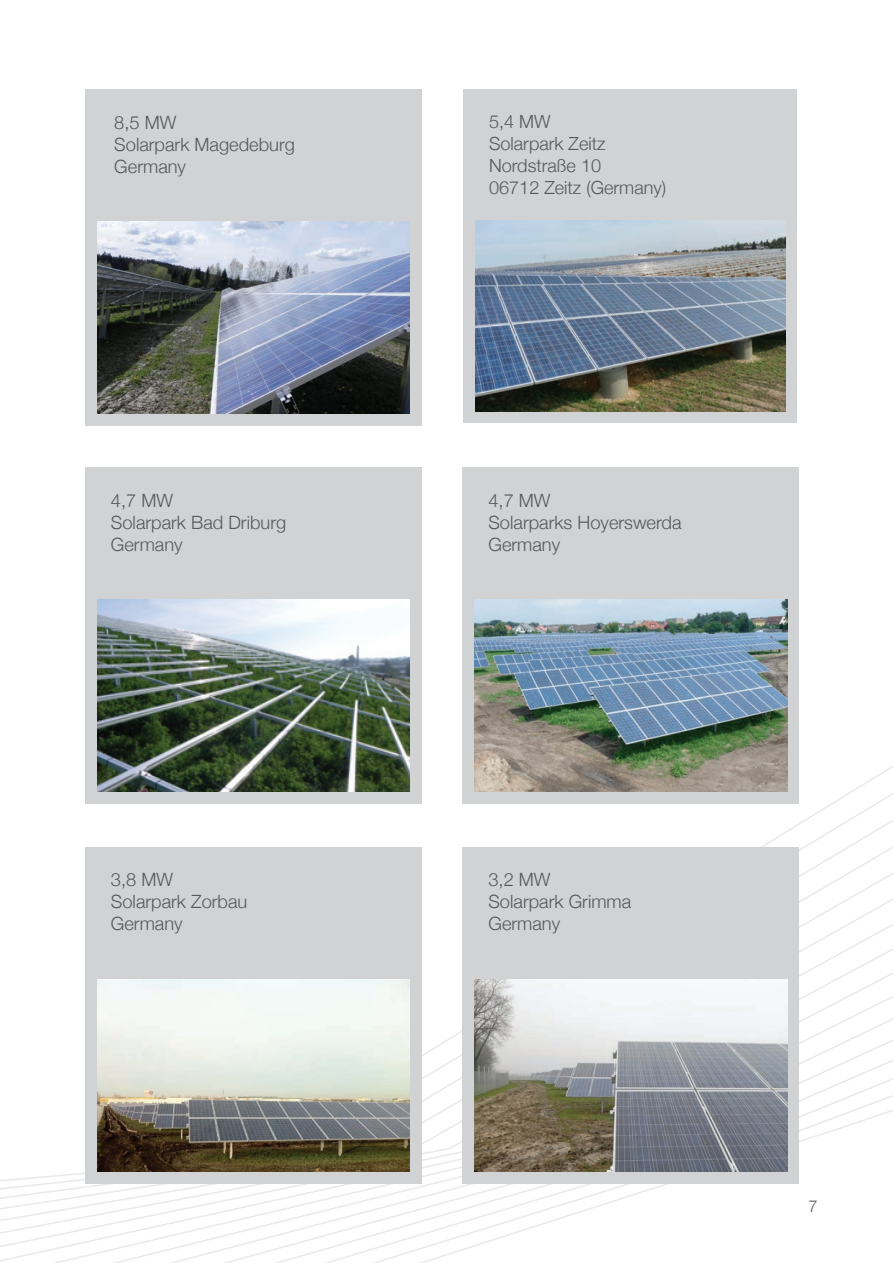
<style>
.page{position:relative;width:893px;height:1263px;background:#fff}
.page>*{position:absolute;margin:0;border:0;box-sizing:border-box;transform-origin:0 0}
.t1{font:300 18.3px/21.9px "Helvetica Neue";color:#57585a}
.t2{font:300 18.15px/21.8px "Helvetica Neue";color:#57585a}
.t3{font:300 16.5px "Helvetica Neue";color:#57585a}
</style>
<div class="page">
<svg style="left:0;top:742px;width:893px;height:521px"></svg>
<div style="left:463px;top:467px;width:336px;height:337px;background:#d1d2d4"></div>
<img style="left:475px;top:599px;width:312px;height:193px">
<div style="left:85px;top:89px;width:337px;height:337px;background:#d1d2d4"></div>
<img style="left:97px;top:221px;width:313px;height:193px">
<div style="left:463px;top:89px;width:334px;height:334px;background:#d1d2d4"></div>
<img style="left:475px;top:220px;width:310px;height:191px">
<div style="left:85px;top:467px;width:337px;height:337px;background:#d1d2d4"></div>
<img style="left:97px;top:599px;width:313px;height:193px">
<div style="left:463px;top:847px;width:336px;height:336px;background:#d1d2d4"></div>
<img style="left:475px;top:979px;width:312px;height:192px">
<div style="left:85px;top:847px;width:337px;height:336px;background:#d1d2d4"></div>
<img style="left:97px;top:979px;width:313px;height:192px">
<p class="t1" style="left:114px;top:110px;width:182px">8,5 MW<br>Solarpark Magedeburg<br>Germany</p>
<p class="t2" style="left:489px;top:110px;width:179px">5,4 MW<br>Solarpark Zeitz<br>Nordstraße 10<br>06712 Zeitz (Germany)</p>
<p class="t1" style="left:111px;top:488px;width:177px">4,7 MW<br>Solarpark Bad Driburg<br>Germany</p>
<p class="t1" style="left:111px;top:867px;width:138px">3,8 MW<br>Solarpark Zorbau<br>Germany</p>
<p class="t1" style="left:488px;top:488px;width:195px">4,7 MW<br>Solarparks Hoyerswerda<br>Germany</p>
<p class="t1" style="left:488px;top:867px;width:144px">3,2 MW<br>Solarpark Grimma<br>Germany</p>
<p class="t3" style="left:808px;top:1193px;width:11px">7</p>
</div>
